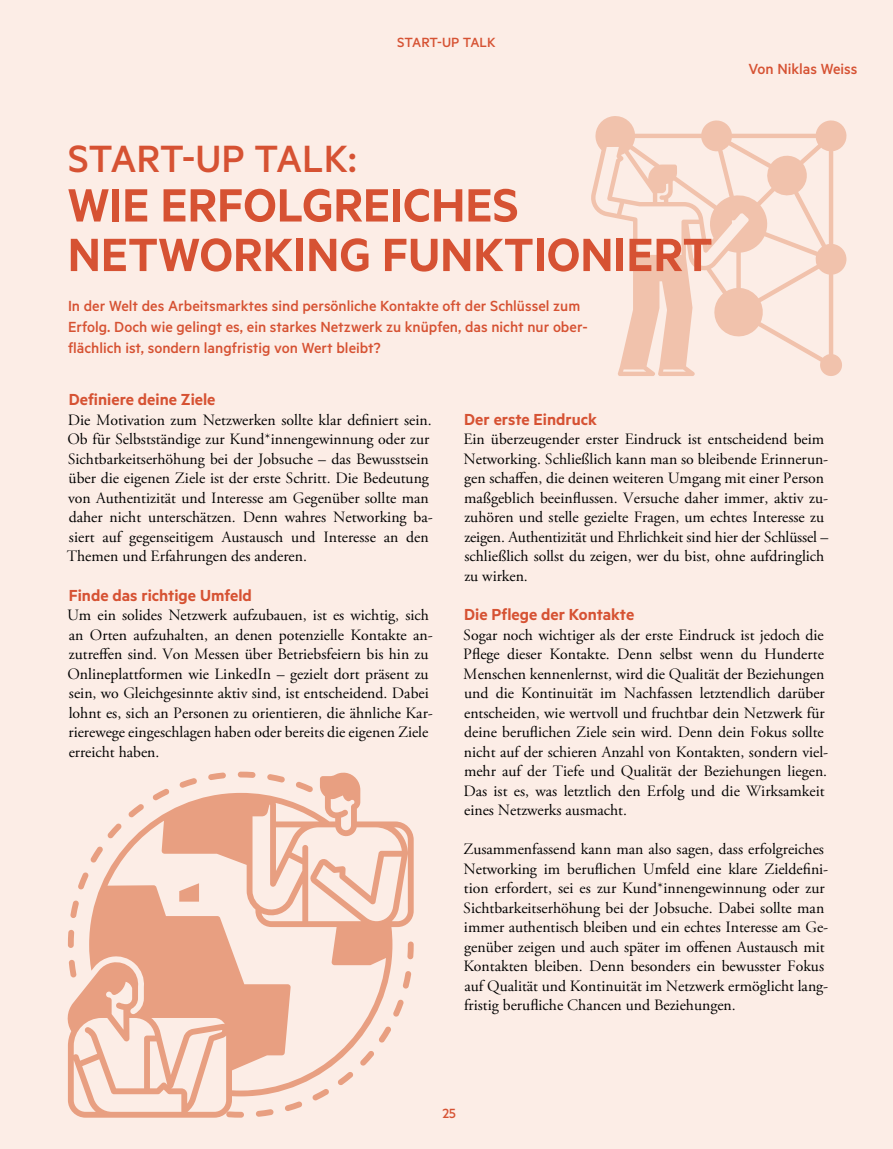
<style>
.page{position:relative;width:893px;height:1149px;background:#fff}
.page>*{position:absolute;margin:0;border:0;box-sizing:border-box;transform-origin:0 0}
.Headline_Story_Metric_Semibold{font:600 52.5px "Metric";color:#d65233}
.Headline_Story_Metric_Semibold-2{font:500 42.75px "Metric";letter-spacing:-.005em;color:#d65233}
.Fließtext_Block_Garamond_Regular{font:600 18px "Metric";color:#d65233}
.Fließtext_Block_Garamond_Regular-2{font:500 16.5px/21px "Metric";color:#d65233}
.Interview_Fragen_Metric_Medium{font:500 16.5px "Metric";color:#d65233}
.Fließtext_Block_Garamond_Regular-3{font:15.75px/19.5px "Adobe Garamond Pro";color:#000}
.Kategorie_Metric_Medium{font:500 15px "Metric";color:#d65233}
</style>
<div class="page">
<div style="left:0;top:0;width:893px;height:1148px;background:#fcede6"></div>
<svg style="left:591px;top:116px;width:256px;height:260px"></svg>
<svg style="left:67px;top:772px;width:347px;height:345px"></svg>
<svg style="left:179px;top:883px;width:20px;height:18px"></svg>
<svg style="left:90px;top:846px;width:13px;height:16px"></svg>
<svg style="left:107px;top:823px;width:15px;height:15px"></svg>
<svg style="left:128px;top:803px;width:16px;height:14px"></svg>
<svg style="left:296px;top:781px;width:17px;height:11px"></svg>
<svg style="left:78px;top:871px;width:11px;height:18px"></svg>
<svg style="left:69px;top:959px;width:8px;height:18px"></svg>
<svg style="left:152px;top:788px;width:18px;height:12px"></svg>
<svg style="left:267px;top:773px;width:18px;height:9px"></svg>
<svg style="left:238px;top:771px;width:17px;height:6px"></svg>
<svg style="left:179px;top:777px;width:18px;height:10px"></svg>
<svg style="left:208px;top:772px;width:18px;height:7px"></svg>
<svg style="left:70px;top:900px;width:9px;height:17px"></svg>
<svg style="left:393px;top:999px;width:11px;height:17px"></svg>
<svg style="left:68px;top:929px;width:6px;height:18px"></svg>
<svg style="left:360px;top:1050px;width:14px;height:15px"></svg>
<svg style="left:403px;top:970px;width:8px;height:18px"></svg>
<svg style="left:407px;top:941px;width:7px;height:17px"></svg>
<svg style="left:378px;top:1025px;width:13px;height:17px"></svg>
<svg style="left:337px;top:1071px;width:16px;height:14px"></svg>
<svg style="left:226px;top:1110px;width:18px;height:7px"></svg>
<svg style="left:256px;top:1108px;width:18px;height:8px"></svg>
<svg style="left:312px;top:1088px;width:17px;height:12px"></svg>
<svg style="left:285px;top:1100px;width:17px;height:10px"></svg>
<p class="Kategorie_Metric_Medium" style="left:397px;top:34px;width:100px">START-UP TALK</p>
<p class="Headline_Story_Metric_Semibold-2" style="left:68px;top:134px;width:290px">START-UP TALK:</p>
<p class="Headline_Story_Metric_Semibold" style="left:68px;top:174px;width:452px">WIE ERFOLGREICHES</p>
<p class="Headline_Story_Metric_Semibold" style="left:68px;top:223px;width:647px">NETWORKING FUNKTIONIERT</p>
<p class="Fließtext_Block_Garamond_Regular-2" style="left:68px;top:295px;width:521px">In der Welt des Arbeitsmarktes sind persönliche Kontakte oft der Schlüssel zum<br>Erfolg. Doch wie gelingt es, ein starkes Netzwerk zu knüpfen, das nicht nur ober&shy;flächlich ist, sondern langfristig von Wert bleibt?</p>
<p class="Interview_Fragen_Metric_Medium" style="left:748px;top:59px;width:111px">Von Niklas Weiss</p>
<p class="Fließtext_Block_Garamond_Regular" style="left:69px;top:389px;width:148px">Definiere deine Ziele</p>
<p class="Fließtext_Block_Garamond_Regular-3" style="left:67px;top:410px;width:368px">Die Motivation zum Netzwerken sollte klar definiert sein.<br>Ob für Selbstständige zur Kund*innengewinnung oder zur Sichtbarkeitserhöhung bei der Jobsuche – das Bewusstsein über die eigenen Ziele ist der erste Schritt. Die Bedeutung von Authentizität und Interesse am Gegenüber sollte man daher nicht unterschätzen. Denn wahres Networking ba&shy;siert auf gegenseitigem Austausch und Interesse an den Themen und Erfahrungen des anderen.</p>
<p class="Fließtext_Block_Garamond_Regular" style="left:69px;top:584px;width:185px">Finde das richtige Umfeld</p>
<p class="Fließtext_Block_Garamond_Regular-3" style="left:67px;top:605px;width:367px">Um ein solides Netzwerk aufzubauen, ist es wichtig, sich an Orten aufzuhalten, an denen potenzielle Kontakte an&shy;zutreffen sind. Von Messen über Betriebsfeiern bis hin zu Onlineplattformen wie LinkedIn – gezielt dort präsent zu sein, wo Gleichgesinnte aktiv sind, ist entscheidend. Dabei lohnt es, sich an Personen zu orientieren, die ähnliche Kar&shy;rierewege eingeschlagen haben oder bereits die eigenen Ziele erreicht haben.</p>
<p class="Fließtext_Block_Garamond_Regular" style="left:464px;top:408px;width:134px">Der erste Eindruck</p>
<p class="Fließtext_Block_Garamond_Regular-3" style="left:463px;top:430px;width:366px">Ein überzeugender erster Eindruck ist entscheidend beim Networking. Schließlich kann man so bleibende Erinnerun&shy;gen schaffen, die deinen weiteren Umgang mit einer Person maßgeblich beeinflussen. Versuche daher immer, aktiv zu&shy;zuhören und stelle gezielte Fragen, um echtes Interesse zu zeigen. Authentizität und Ehrlichkeit sind hier der Schlüssel – schließlich sollst du zeigen, wer du bist, ohne aufdringlich zu wirken.</p>
<p class="Fließtext_Block_Garamond_Regular" style="left:464px;top:603px;width:172px">Die Pflege der Kontakte</p>
<p class="Fließtext_Block_Garamond_Regular-3" style="left:463px;top:625px;width:367px">Sogar noch wichtiger als der erste Eindruck ist jedoch die Pflege dieser Kontakte. Denn selbst wenn du Hunderte Menschen kennenlernst, wird die Qualität der Beziehungen und die Kontinuität im Nachfassen letztendlich darüber entscheiden, wie wertvoll und fruchtbar dein Netzwerk für deine beruflichen Ziele sein wird. Denn dein Fokus sollte nicht auf der schieren Anzahl von Kontakten, sondern viel&shy;mehr auf der Tiefe und Qualität der Beziehungen liegen.<br>Das ist es, was letztlich den Erfolg und die Wirksamkeit eines Netzwerks ausmacht.</p>
<p class="Fließtext_Block_Garamond_Regular-3" style="left:463px;top:839px;width:367px">Zusammenfassend kann man also sagen, dass erfolgreiches Networking im beruflichen Umfeld eine klare Zieldefini&shy;tion erfordert, sei es zur Kund*innengewinnung oder zur Sichtbarkeitserhöhung bei der Jobsuche. Dabei sollte man immer authentisch bleiben und ein echtes Interesse am Ge&shy;genüber zeigen und auch später im offenen Austausch mit Kontakten bleiben. Denn besonders ein bewusster Fokus auf Qualität und Kontinuität im Netzwerk ermöglicht lang&shy;fristig berufliche Chancen und Beziehungen.</p>
<p class="Kategorie_Metric_Medium" style="left:442px;top:1103px;width:15px">25</p>
</div>
